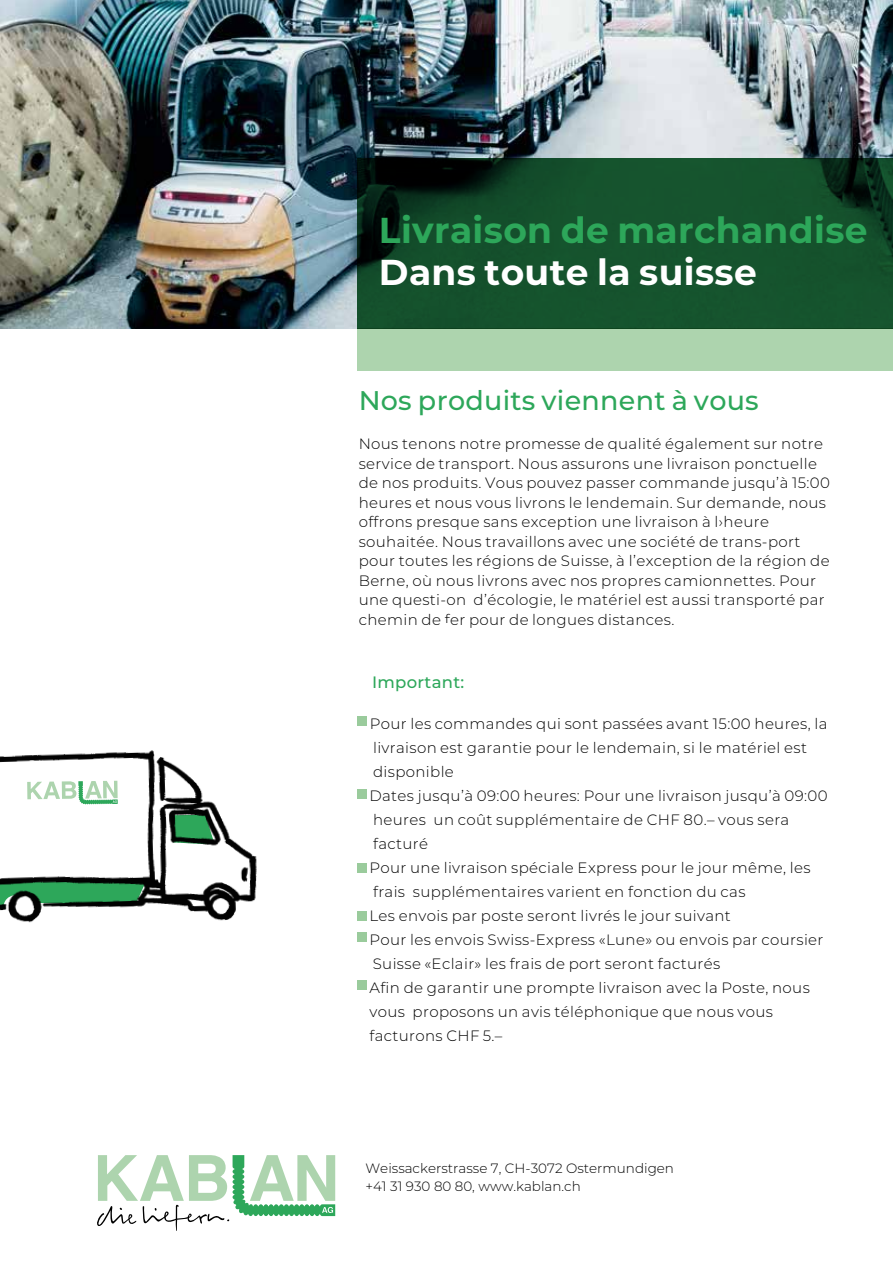
<style>
.page{position:relative;width:893px;height:1263px;background:#fff}
.page>*{position:absolute;margin:0;border:0;box-sizing:border-box;transform-origin:0 0}
.t1{font:700 36px "Montserrat";letter-spacing:.01em;color:#2da75a}
.t2{font:700 36px "Montserrat";letter-spacing:.01em;color:#fff}
.t3{font:500 27px "Montserrat";letter-spacing:.01em;color:#2da75a}
.t4{font:500 16.5px "Montserrat";letter-spacing:.02em;color:#2da75a}
.t5{font:300 15px/24px "Montserrat";letter-spacing:.025em;color:#000}
.t6{font:300 13.5px/18.9px "Montserrat";color:#000}
</style>
<div class="page">
<img style="left:0;top:0;width:893px;height:328px">
<svg style="left:357px;top:158px;width:536px;height:170px;background:#124928"></svg>
<div style="left:357px;top:328px;width:536px;height:43px;background:#add4ae"></div>
<div style="left:357px;top:716px;width:9px;height:9px;background:#9acb9c"></div>
<div style="left:357px;top:789px;width:9px;height:10px;background:#9acb9c"></div>
<div style="left:357px;top:911px;width:9px;height:9px;background:#9acb9c"></div>
<div style="left:357px;top:863px;width:9px;height:9px;background:#9acb9c"></div>
<div style="left:357px;top:932px;width:9px;height:9px;background:#9acb9c"></div>
<div style="left:357px;top:980px;width:9px;height:9px;background:#9acb9c"></div>
<img style="left:0;top:750px;width:257px;height:173px">
<svg style="left:97px;top:1155px;width:238px;height:76px"></svg>
<h1 class="t1" style="left:379px;top:205px;width:490px">Livraison de marchandise</h1>
<h1 class="t2" style="left:379px;top:246px;width:379px">Dans toute la suisse</h1>
<h2 class="t3" style="left:359px;top:381px;width:402px">Nos produits viennent à vous</h2>
<p class="t5" style="left:359px;top:434px;width:473px;line-height:19.5px">Nous tenons notre promesse de qualité également sur notre service de transport. Nous assurons une livraison ponctuelle de nos produits. Vous pouvez passer commande jusqu’à 15:00 heures et nous vous livrons le lendemain. Sur demande, nous offrons presque sans exception une livraison à l›heure souhaitée. Nous travaillons avec une société de trans-port pour toutes les régions de Suisse, à l’exception de la région de Berne, où nous livrons avec nos propres camionnettes. Pour une questi-on d’écologie, le matériel est aussi transporté par chemin de fer pour de longues distances.</p>
<p class="t4" style="left:372px;top:670px;width:94px">Important:</p>
<p class="t5" style="left:369px;top:711px;width:460px">Pour les commandes qui sont passées avant 15:00 heures, la livraison est garantie pour le lendemain, si le matériel est disponible<br>Dates jusqu’à 09:00 heures: Pour une livraison jusqu’à 09:00 heures un coût supplémentaire de CHF 80.– vous sera facturé<br>Pour une livraison spéciale Express pour le jour même, les frais supplémentaires varient en fonction du cas<br>Les envois par poste seront livrés le jour suivant<br>Pour les envois Swiss-Express «Lune» ou envois par coursier Suisse «Eclair» les frais de port seront facturés<br>Afin de garantir une prompte livraison avec la Poste, nous vous proposons un avis téléphonique que nous vous facturons CHF 5.–</p>
<p class="t6" style="left:365px;top:1158px;width:310px">Weissackerstrasse 7, CH-3072 Ostermundigen +41 31 930 80 80, www.kablan.ch</p>
</div>
